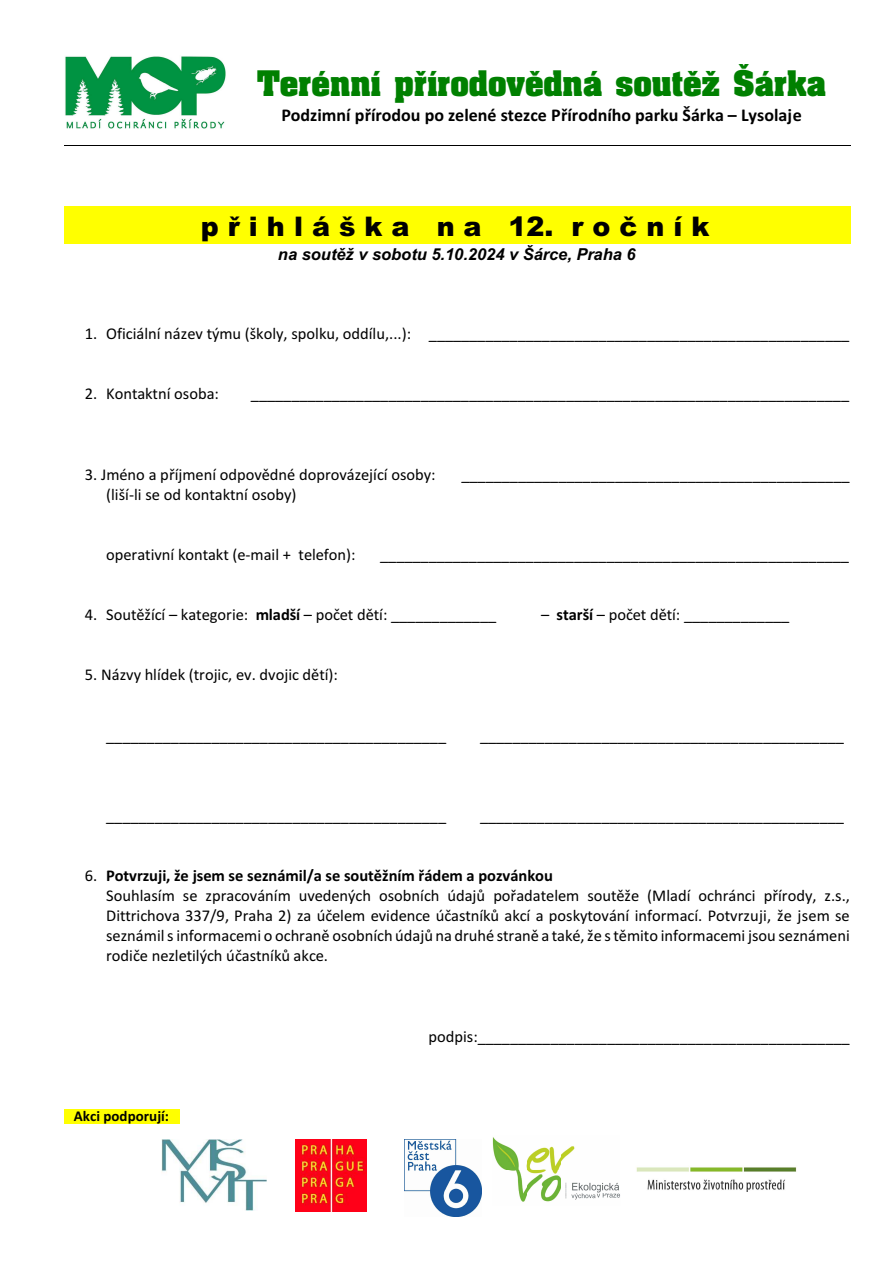
<style>
.page{position:relative;width:893px;height:1263px;background:#fff}
.page>*{position:absolute;margin:0;border:0;box-sizing:border-box;transform-origin:0 0}
.t1{font:700 30px "Aardvark";color:#008000}
.t2{font:900 27px "Arial";color:#000}
.t3{font:700 18px "Calibri";color:#000}
.t4{font:16.5px/20.1px "Calibri";color:#000}
.t5{font:italic 700 16.5px "Arial";color:#000}
.t6{font:700 15px "Calibri";color:#000}
.s1{font-weight:700}
</style>
<div class="page">
<div style="left:64px;top:206px;width:786px;height:38px;background:#ff0"></div>
<img style="left:65px;top:56px;width:161px;height:73px">
<img style="left:161px;top:1139px;width:105px;height:71px">
<img style="left:295px;top:1140px;width:71px;height:71px">
<img style="left:405px;top:1140px;width:76px;height:76px">
<img style="left:492px;top:1137px;width:128px;height:65px">
<img style="left:636px;top:1167px;width:161px;height:24px">
<div style="left:64px;top:1108px;width:115px;height:15px;background:#ff0"></div>
<hr style="left:64px;top:146px;width:786px;height:1px;background:#000">
<h1 class="t1" style="left:257px;top:74px;width:570px">Terénní pøírodovìdná soutìž Šárka</h1>
<p class="t3" style="left:281px;top:107px;width:522px">Podzimní pøírodou po zelené stezce Pøírodního parku Šárka – Lysolaje</p>
<h2 class="t2" style="left:201px;top:216px;width:510px">p ø i h l á š k a n a 12. r o è n í k</h2>
<p class="t5" style="left:278px;top:248px;width:359px">na soutìž v sobotu 5.10.2024 v Šárce, Praha 6</p>
<p class="t4" style="left:85px;top:325px;width:766px">1. Oficiální název týmu (školy, spolku, oddílu,...): ____________________________________________________</p>
<p class="t4" style="left:85px;top:385px;width:135px">2. Kontaktní osoba:</p>
<p class="t4" style="left:251px;top:385px;width:600px">__________________________________________________________________________</p>
<p class="t4" style="left:85px;top:465px;width:352px">3. Jméno a pøíjmení odpovìdné doprovázející osoby:</p>
<p class="t4" style="left:106px;top:486px;width:192px">(liší-li se od kontaktní osoby)</p>
<p class="t4" style="left:461px;top:465px;width:390px">________________________________________________</p>
<p class="t4" style="left:106px;top:546px;width:251px">operativní kontakt (e-mail + telefon):</p>
<p class="t4" style="left:380px;top:546px;width:470px">__________________________________________________________</p>
<p class="t4" style="left:85px;top:606px;width:413px">4. Soutìžící – kategorie: <span class="s1">mladší</span> – poèet dìtí: _____________</p>
<p class="t4" style="left:541px;top:606px;width:250px">– <span class="s1">starší</span> – poèet dìtí: _____________</p>
<p class="t4" style="left:85px;top:666px;width:254px">5. Názvy hlídek (trojic, ev. dvojic dìtí):</p>
<p class="t4" style="left:106px;top:726px;width:342px">__________________________________________</p>
<p class="t4" style="left:480px;top:726px;width:365px">_____________________________________________</p>
<p class="t4" style="left:106px;top:807px;width:342px">__________________________________________</p>
<p class="t4" style="left:480px;top:807px;width:365px">_____________________________________________</p>
<p class="t4" style="left:106px;top:867px;width:745px;text-indent:-21px">6. <span class="s1">Potvrzuji, že jsem se seznámil/a se soutìžním øádem a pozvánkou<br></span>Souhlasím se zpracováním uvedených osobních údajù poøadatelem soutìže (Mladí ochránci pøírody, z.s., Dittrichova 337/9, Praha 2) za úèelem evidence úèastníkù akcí a poskytování informací. Potvrzuji, že jsem se seznámil s informacemi o ochranì osobních údajù na druhé stranì a také, že s tìmito informacemi jsou seznámeni rodièe nezletilých úèastníkù akce.</p>
<p class="t6" style="left:74px;top:1109px;width:97px">Akci podporují:</p>
<p class="t4" style="left:429px;top:1027px;width:423px">podpis:______________________________________________</p>
</div>
